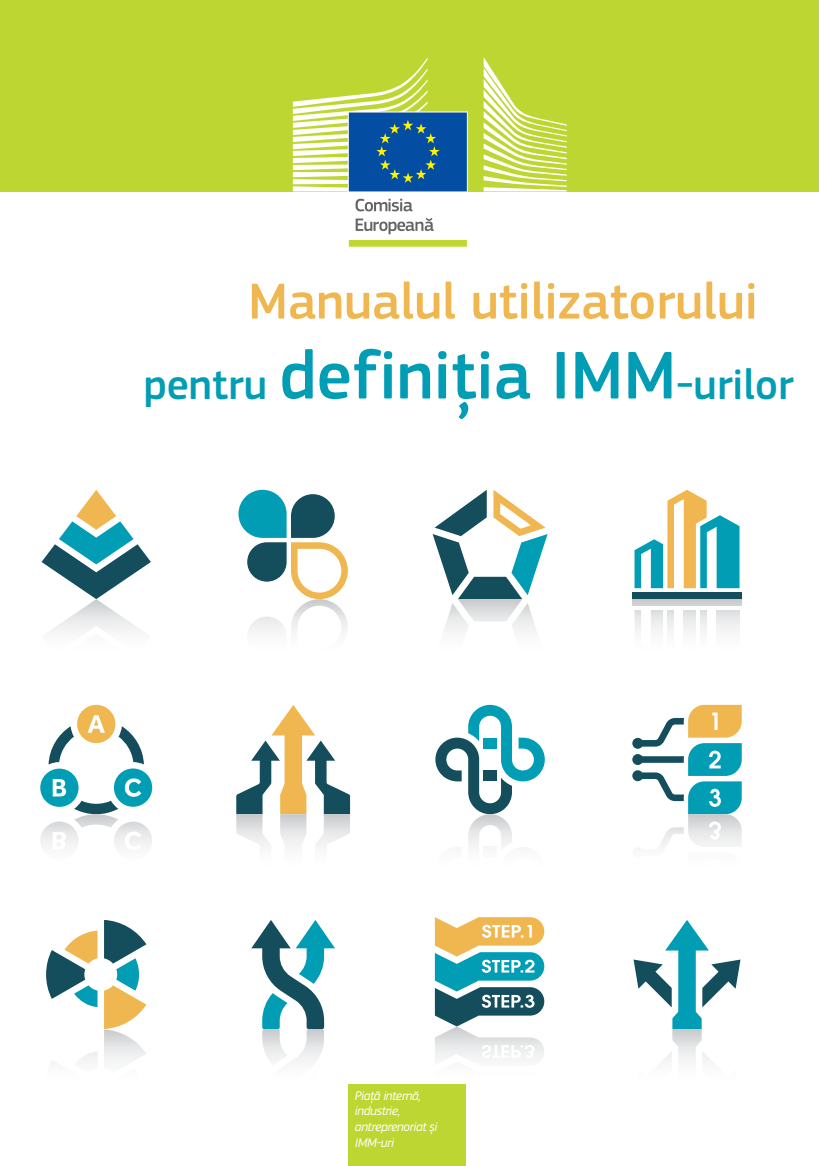
<style>
.page{position:relative;width:819px;height:1166px;background:#fff}
.page>*{position:absolute;margin:0;border:0;box-sizing:border-box;transform-origin:0 0}
.document_title_1{font:500 52.5px "EC Square Sans Pro";color:#f0b64f}
.document_title_2{font:500 43.75px "EC Square Sans Pro";color:#009db5}
.document_subject{font:italic 13.12px/15.8px "EC Square Sans Pro";letter-spacing:-.03em;color:#fff}
.s1{font-size:70px}
</style>
<div class="page">
<svg style="left:42px;top:490px;width:109px;height:141px"></svg>
<svg style="left:633px;top:920px;width:107px;height:142px"></svg>
<svg style="left:236px;top:705px;width:114px;height:142px"></svg>
<svg style="left:238px;top:490px;width:110px;height:141px"></svg>
<svg style="left:40px;top:705px;width:112px;height:142px"></svg>
<svg style="left:432px;top:490px;width:115px;height:141px"></svg>
<svg style="left:46px;top:930px;width:51px;height:77px"></svg>
<svg style="left:104px;top:920px;width:42px;height:142px"></svg>
<svg style="left:51px;top:1052px;width:46px;height:10px"></svg>
<svg style="left:632px;top:705px;width:109px;height:142px"></svg>
<svg style="left:251px;top:920px;width:84px;height:142px"></svg>
<svg style="left:435px;top:705px;width:109px;height:142px"></svg>
<svg style="left:634px;top:490px;width:105px;height:98px"></svg>
<div style="left:632px;top:592px;width:109px;height:7px;background:#144d5c"></div>
<svg style="left:634px;top:610px;width:29px;height:21px"></svg>
<svg style="left:700px;top:610px;width:6px;height:21px"></svg>
<div style="left:716px;top:610px;width:23px;height:47px;background:linear-gradient(to bottom,#e3e4e5,#fff)"></div>
<svg style="left:667px;top:610px;width:7px;height:21px"></svg>
<svg style="left:683px;top:610px;width:12px;height:21px"></svg>
<div style="left:632px;top:599px;width:109px;height:7px;background:#ccced0"></div>
<svg style="left:435px;top:917px;width:109px;height:168px"></svg>
<div style="left:348px;top:1085px;width:118px;height:81px;background:#bdd631"></div>
<div style="left:0;top:0;width:819px;height:191px;background:#bdd631"></div>
<svg style="left:483px;top:57px;width:83px;height:134px"></svg>
<svg style="left:293px;top:57px;width:175px;height:190px"></svg>
<p class="document_title_1" style="left:248px;top:271px;width:511px">Manualul utilizatorului</p>
<p class="document_title_2" style="left:144px;top:358px;width:651px">pentru <span class="s1">definiția IMM</span>-urilor</p>
<p class="document_subject" style="left:355px;top:1087px;width:84px">Piață internă, industrie, antreprenoriat și<br>IMM-uri</p>
</div>
